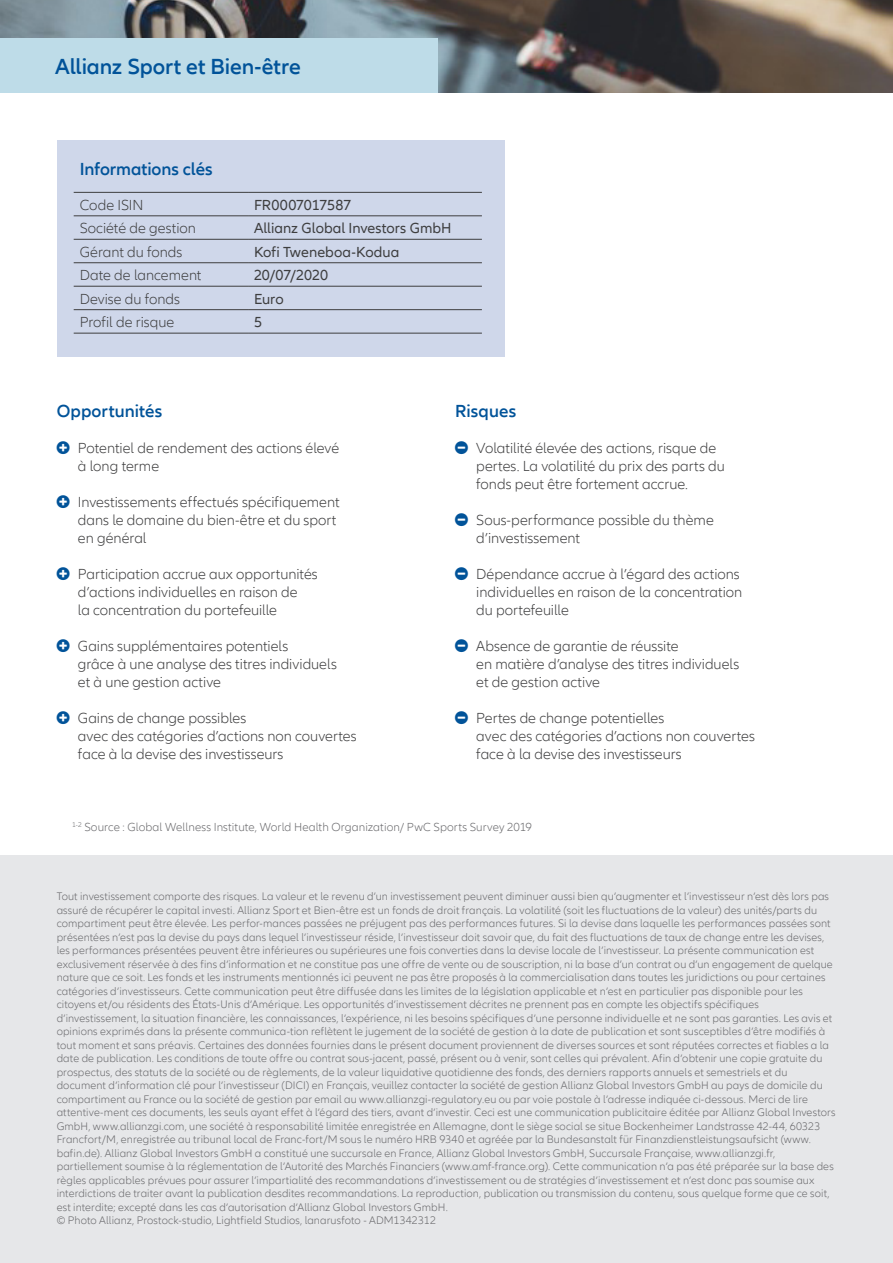
<style>
.page{position:relative;width:893px;height:1263px;background:#fff}
.page>*{position:absolute;margin:0;border:0;box-sizing:border-box;transform-origin:0 0}
.Intro_15pt{font:600 22.5px "Allianz Neo";letter-spacing:-.005em;color:#015399}
.Intro_10pt{font:600 18px "Allianz Neo";letter-spacing:.005em;color:#015399}
.Copy_Highlight{font:600 18px "Allianz Neo";letter-spacing:-.005em;color:#015399}
.Copy{font:300 15px/18px "Allianz Neo";color:#3e3e3f}
.Copy_Highlight-2{font:300 15px "Allianz Neo";color:#3e3e3f}
.Copy_Highlight-3{font:15px "Allianz Neo";color:#3e3e3f}
.Captures{font:300 12px "Allianz Neo";letter-spacing:.005em;color:#69696c}
.Disclaimer_8pt{font:300 11.25px/13.5px "Allianz Neo";letter-spacing:.01em;color:#69696c}
</style>
<div class="page">
<img style="left:0;top:0;width:893px;height:93px">
<div style="left:0;top:38px;width:438px;height:55px;background:#bedce8"></div>
<div style="left:0;top:855px;width:893px;height:408px;background:#e6e7e9"></div>
<div style="left:57px;top:140px;width:447px;height:216px;background:#cfd7ea"></div>
<hr style="left:74px;top:192px;width:174px;height:1px;background:#3e3e3f">
<hr style="left:248px;top:192px;width:234px;height:1px;background:#3e3e3f">
<hr style="left:74px;top:216px;width:174px;height:1px;background:#3e3e3f">
<hr style="left:248px;top:216px;width:234px;height:1px;background:#3e3e3f">
<hr style="left:74px;top:239px;width:174px;height:1px;background:#3e3e3f">
<hr style="left:248px;top:239px;width:234px;height:1px;background:#3e3e3f">
<hr style="left:74px;top:262px;width:174px;height:1px;background:#3e3e3f">
<hr style="left:248px;top:262px;width:234px;height:1px;background:#3e3e3f">
<hr style="left:74px;top:286px;width:174px;height:1px;background:#3e3e3f">
<hr style="left:248px;top:286px;width:234px;height:1px;background:#3e3e3f">
<hr style="left:74px;top:309px;width:174px;height:1px;background:#3e3e3f">
<hr style="left:248px;top:309px;width:234px;height:1px;background:#3e3e3f">
<hr style="left:74px;top:333px;width:174px;height:1px;background:#3e3e3f">
<hr style="left:248px;top:333px;width:234px;height:1px;background:#3e3e3f">
<p class="Intro_15pt" style="left:55px;top:54px;width:247px">Allianz Sport et Bien-être</p>
<p class="Copy_Highlight" style="left:80px;top:159px;width:135px">Informations clés</p>
<p class="Copy_Highlight-2" style="left:80px;top:196px;width:65px">Code ISIN</p>
<p class="Copy_Highlight-3" style="left:254px;top:196px;width:99px">FR0007017587</p>
<p class="Copy_Highlight-2" style="left:80px;top:220px;width:118px">Société de gestion</p>
<p class="Copy_Highlight-3" style="left:254px;top:220px;width:199px">Allianz Global Investors GmbH</p>
<p class="Copy_Highlight-2" style="left:80px;top:243px;width:104px">Gérant du fonds</p>
<p class="Copy_Highlight-3" style="left:254px;top:243px;width:147px">Kofi Tweneboa-Kodua</p>
<p class="Copy_Highlight-2" style="left:80px;top:267px;width:123px">Date de lancement</p>
<p class="Copy_Highlight-3" style="left:254px;top:267px;width:76px">20/07/2020</p>
<p class="Copy_Highlight-2" style="left:80px;top:290px;width:102px">Devise du fonds</p>
<p class="Copy_Highlight-3" style="left:254px;top:290px;width:31px">Euro</p>
<p class="Copy_Highlight-2" style="left:80px;top:314px;width:96px">Profil de risque</p>
<p class="Copy_Highlight-3" style="left:254px;top:314px;width:10px">5</p>
<p class="Intro_10pt" style="left:57px;top:400px;width:107px">Opportunités</p>
<p class="Copy" style="left:78px;top:439px;width:263px">Potentiel de rendement des actions élevé à long terme</p>
<p class="Copy" style="left:78px;top:493px;width:263px">Investissements effectués spécifiquement dans le domaine du bien-être et du sport en général</p>
<p class="Copy" style="left:78px;top:565px;width:241px">Participation accrue aux opportunités d’actions individuelles en raison de<br>la concentration du portefeuille</p>
<p class="Copy" style="left:78px;top:637px;width:261px">Gains supplémentaires potentiels<br>grâce à une analyse des titres individuels et à une gestion active</p>
<p class="Copy" style="left:78px;top:709px;width:280px">Gains de change possibles<br>avec des catégories d’actions non couvertes face à la devise des investisseurs</p>
<p class="Intro_10pt" style="left:455px;top:400px;width:63px">Risques</p>
<p class="Copy" style="left:476px;top:439px;width:250px">Volatilité élevée des actions, risque de pertes. La volatilité du prix des parts du fonds peut être fortement accrue.</p>
<p class="Copy" style="left:476px;top:511px;width:239px">Sous-performance possible du thème d’investissement</p>
<p class="Copy" style="left:476px;top:565px;width:268px">Dépendance accrue à l’égard des actions individuelles en raison de la concentration du portefeuille</p>
<p class="Copy" style="left:476px;top:637px;width:265px">Absence de garantie de réussite<br>en matière d’analyse des titres individuels et de gestion active</p>
<p class="Copy" style="left:476px;top:709px;width:280px">Pertes de change potentielles<br>avec des catégories d’actions non couvertes face à la devise des investisseurs</p>
<p class="Captures" style="left:72px;top:820px;width:461px"><sup>1-2</sup> Source : Global Wellness Institute, World Health Organization/ PwC Sports Survey 2019</p>
<p class="Disclaimer_8pt" style="left:57px;top:890px;width:780px">Tout investissement comporte des risques. La valeur et le revenu d’un investissement peuvent diminuer aussi bien qu’augmenter et l’investisseur n’est dès lors pas assuré de récupérer le capital investi. Allianz Sport et Bien-être est un fonds de droit français. La volatilité (soit les fluctuations de la valeur) des unités/parts du compartiment peut être élevée. Les perfor-mances passées ne préjugent pas des performances futures. Si la devise dans laquelle les performances passées sont présentées n’est pas la devise du pays dans lequel l’investisseur réside, l’investisseur doit savoir que, du fait des fluctuations de taux de change entre les devises, les performances présentées peuvent être inférieures ou supérieures une fois converties dans la devise locale de l’investisseur. La présente communication est exclusivement réservée à des fins d’information et ne constitue pas une offre de vente ou de souscription, ni la base d’un contrat ou d’un engagement de quelque nature que ce soit. Les fonds et les instruments mentionnés ici peuvent ne pas être proposés à la commercialisation dans toutes les juridictions ou pour certaines catégories d’investisseurs. Cette communication peut être diffusée dans les limites de la législation applicable et n’est en particulier pas disponible pour les citoyens et/ou résidents des États-Unis d’Amérique. Les opportunités d’investissement décrites ne prennent pas en compte les objectifs spécifiques d’investissement, la situation financière, les connaissances, l’expérience, ni les besoins spécifiques d’une personne individuelle et ne sont pas garanties. Les avis et opinions exprimés dans la présente communica-tion reflètent le jugement de la société de gestion à la date de publication et sont susceptibles d’être modifiés à tout moment et sans préavis. Certaines des données fournies dans le présent document proviennent de diverses sources et sont réputées correctes et fiables a la date de publication. Les conditions de toute offre ou contrat sous-jacent, passé, présent ou à venir, sont celles qui prévalent. Afin d’obtenir une copie gratuite du prospectus, des statuts de la société ou de règlements, de la valeur liquidative quotidienne des fonds, des derniers rapports annuels et semestriels et du document d’information clé pour l’investisseur (DICI) en Français, veuillez contacter la société de gestion Allianz Global Investors GmbH au pays de domicile du compartiment au France ou la société de gestion par email au www.allianzgi-regulatory.eu ou par voie postale à l’adresse indiquée ci-dessous. Merci de lire attentive-ment ces documents, les seuls ayant effet à l’égard des tiers, avant d’investir. Ceci est une communication publicitaire éditée par Allianz Global Investors GmbH, www.allianzgi.com, une société à responsabilité limitée enregistrée en Allemagne, dont le siège social se situe Bockenheimer Landstrasse 42-44, 60323<br>Francfort/M, enregistrée au tribunal local de Franc-fort/M sous le numéro HRB 9340 et agréée par la Bundesanstalt für Finanzdienstleistungsaufsicht (www. bafin.de). Allianz Global Investors GmbH a constitué une succursale en France, Allianz Global Investors GmbH, Succursale Française, www.allianzgi.fr, partiellement soumise à la réglementation de l’Autorité des Marchés Financiers (www.amf-france.org). Cette communication n’a pas été préparée sur la base des règles applicables prévues pour assurer l’impartialité des recommandations d’investissement ou de stratégies d’investissement et n’est donc pas soumise aux interdictions de traiter avant la publication desdites recommandations. La reproduction, publication ou transmission du contenu, sous quelque forme que ce soit, est interdite; excepté dans les cas d’autorisation d’Allianz Global Investors GmbH.</p>
<p class="Disclaimer_8pt" style="left:57px;top:1214px;width:381px">© Photo Allianz, Prostock-studio, Lightfield Studios, lanarusfoto - ADM1342312</p>
</div>
